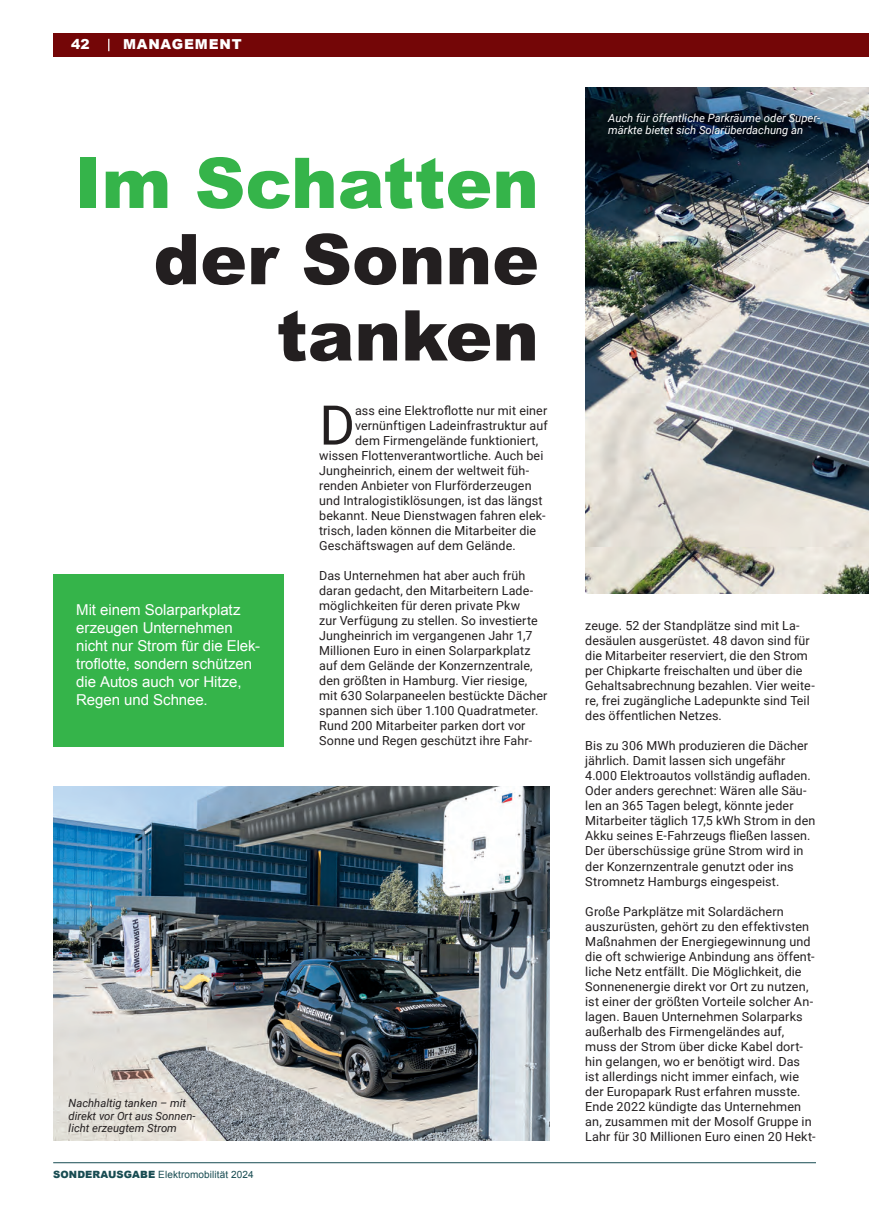
<style>
.page{position:relative;width:869px;height:1223px;background:#fff}
.page>*{position:absolute;margin:0;border:0;box-sizing:border-box;transform-origin:0 0}
.t1{font:900 70px/76.2px "Arial";color:#231f20;text-align:right}
.t2{font:900 70px "Arial";color:#35b44a}
.t3{font:54.75px "Roboto";color:#231f20}
.t4{font:15px/18px "Arial";letter-spacing:-.005em;color:#fff}
.t5{font:900 13.75px "Arial";letter-spacing:.06em;color:#fff}
.t6{font:12.5px/15px "Roboto";letter-spacing:.01em;color:#231f20}
.t7{font:italic 11.25px/12.5px "Roboto";color:#fff}
.t8{font:italic 11.25px/12.5px "Roboto";color:#231f20}
.t9{font:10px "Arial";letter-spacing:.01em;color:#184c52}
.s1{font-weight:900}
</style>
<div class="page">
<svg style="left:868px;top:33px;width:1px;height:24px"></svg>
<div style="left:53px;top:33px;width:815px;height:24px;background:#740607"></div>
<svg style="left:108px;top:39px;width:1px;height:12px"></svg>
<hr style="left:53px;top:1162px;width:762px;height:1px;background:#184c52">
<div style="left:53px;top:574px;width:230px;height:172px;background:#35b44a"></div>
<img style="left:585px;top:88px;width:283px;height:505px">
<img style="left:53px;top:786px;width:496px;height:354px">
<p class="t5" style="left:71px;top:34px;width:20px">42</p>
<p class="t5" style="left:123px;top:34px;width:120px">MANAGEMENT</p>
<h1 class="t2" style="left:74px;top:132px;width:466px">Im Schatten</h1>
<h1 class="t1" style="left:153px;top:219px;width:387px">der Sonne tanken</h1>
<p class="t4" style="left:76px;top:601px;width:185px">Mit einem Solarparkplatz erzeugen Unternehmen nicht nur Strom für die Elek&shy;troflotte, sondern schützen die Autos auch vor Hitze,<br>Regen und Schnee.</p>
<h2 class="t3" style="left:319px;top:387px;width:37px">D</h2>
<p class="t6" style="left:355px;top:402px;width:193px">ass eine Elektroflotte nur mit einer</p>
<p class="t6" style="left:355px;top:417px;width:194px">vernünftigen Ladeinfrastruktur auf</p>
<p class="t6" style="left:355px;top:432px;width:184px">dem Firmengelände funktioniert,</p>
<p class="t6" style="left:319px;top:447px;width:226px">wissen Flottenverantwortliche. Auch bei</p>
<p class="t6" style="left:319px;top:462px;width:212px">Jungheinrich, einem der weltweit füh-</p>
<p class="t6" style="left:319px;top:477px;width:214px">renden Anbieter von Flurförderzeugen</p>
<p class="t6" style="left:319px;top:492px;width:225px">und Intralogistiklösungen, ist das längst</p>
<p class="t6" style="left:319px;top:507px;width:228px">bekannt. Neue Dienstwagen fahren elek-</p>
<p class="t6" style="left:319px;top:522px;width:218px">trisch, laden können die Mitarbeiter die</p>
<p class="t6" style="left:319px;top:537px;width:198px">Geschäftswagen auf dem Gelände.</p>
<p class="t6" style="left:319px;top:567px;width:229px">Das Unternehmen hat aber auch früh daran gedacht, den Mitarbeitern Lade&shy;möglichkeiten für deren private Pkw<br>zur Verfügung zu stellen. So investierte Jungheinrich im vergangenen Jahr 1,7<br>Millionen Euro in einen Solarparkplatz auf dem Gelände der Konzernzentrale, den größten in Hamburg. Vier riesige, mit 630 Solarpaneelen bestückte Dächer spannen sich über 1.100 Quadratmeter.<br>Rund 200 Mitarbeiter parken dort vor Sonne und Regen geschützt ihre Fahr-</p>
<p class="t8" style="left:69px;top:1096px;width:128px">Nachhaltig tanken – mit direkt vor Ort aus Sonnen&shy;licht erzeugtem Strom</p>
<p class="t9" style="left:53px;top:1167px;width:202px"><span class="s1">SONDERAUSGABE</span> Elektromobilität 2024</p>
<p class="t7" style="left:608px;top:111px;width:213px">Auch für öffentliche Parkräume oder Super&shy;märkte bietet sich Solarüberdachung an</p>
<p class="t6" style="left:585px;top:618px;width:231px">zeuge. 52 der Standplätze sind mit La&shy;desäulen ausgerüstet. 48 davon sind für die Mitarbeiter reserviert, die den Strom per Chipkarte freischalten und über die Gehaltsabrechnung bezahlen. Vier weite&shy;re, frei zugängliche Ladepunkte sind Teil des öffentlichen Netzes.</p>
<p class="t6" style="left:585px;top:738px;width:231px">Bis zu 306 MWh produzieren die Dächer jährlich. Damit lassen sich ungefähr 4.000 Elektroautos vollständig aufladen.<br>Oder anders gerechnet: Wären alle Säu&shy;len an 365 Tagen belegt, könnte jeder Mitarbeiter täglich 17,5 kWh Strom in den Akku seines E-Fahrzeugs fließen lassen.<br>Der überschüssige grüne Strom wird in der Konzernzentrale genutzt oder ins Stromnetz Hamburgs eingespeist.</p>
<p class="t6" style="left:585px;top:903px;width:232px">Große Parkplätze mit Solardächern auszurüsten, gehört zu den effektivsten Maßnahmen der Energiegewinnung und die oft schwierige Anbindung ans öffent&shy;liche Netz entfällt. Die Möglichkeit, die Sonnenenergie direkt vor Ort zu nutzen, ist einer der größten Vorteile solcher An&shy;lagen. Bauen Unternehmen Solarparks außerhalb des Firmengeländes auf, muss der Strom über dicke Kabel dort&shy;hin gelangen, wo er benötigt wird. Das ist allerdings nicht immer einfach, wie der Europapark Rust erfahren musste.<br>Ende 2022 kündigte das Unternehmen an, zusammen mit der Mosolf Gruppe in Lahr für 30 Millionen Euro einen 20 Hekt-</p>
</div>
